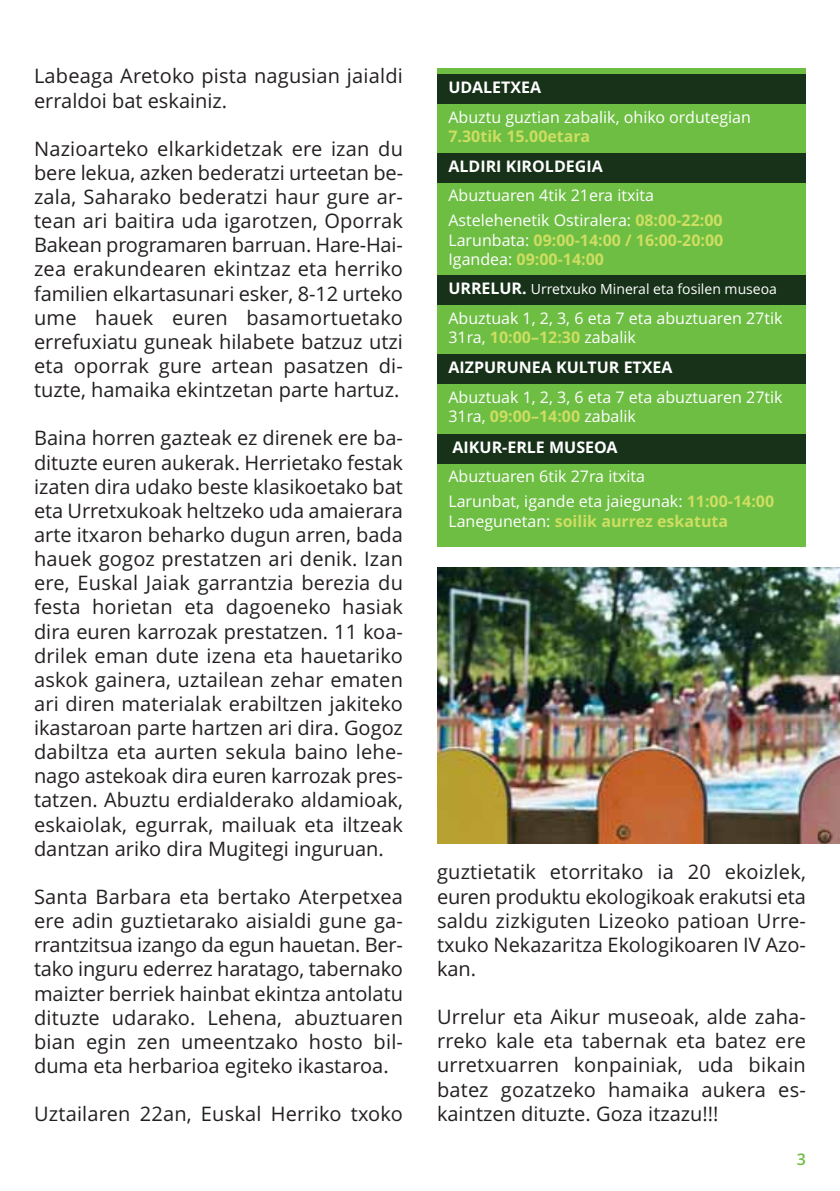
<style>
.page{position:relative;width:840px;height:1191px;background:#fff}
.page>*{position:absolute;margin:0;border:0;box-sizing:border-box;transform-origin:0 0}
.t1{font:20px/24.2px "Open Sans";color:#231f20;text-align:justify}
.t2{font:16px/25px "Open Sans";color:#fff}
.t3{font:700 16px/19.4px "Open Sans";color:#cdde61}
.t4{font:700 16px "Open Sans";color:#fff}
.t5{font:600 16px "Open Sans";color:#6ebe44}
.t6{font:14px "Open Sans";color:#fff}
.s1{font-weight:700;color:#cdde61}
.s2{font-weight:400;color:#fff}
.s3{font-weight:700;font-size:16px}
</style>
<div class="page">
<img style="left:437px;top:567px;width:402px;height:276px">
<div style="left:437px;top:68px;width:368px;height:478px;background:#6ebe44"></div>
<div style="left:437px;top:74px;width:368px;height:29px;background:#173219"></div>
<div style="left:437px;top:153px;width:368px;height:30px;background:#173219"></div>
<div style="left:437px;top:275px;width:368px;height:30px;background:#173219"></div>
<div style="left:437px;top:354px;width:368px;height:30px;background:#173219"></div>
<div style="left:437px;top:434px;width:368px;height:30px;background:#173219"></div>
<p class="t1" style="left:34px;top:66px;width:370px">Labeaga Aretoko pista nagusian jaialdi erraldoi bat eskainiz.</p>
<p class="t1" style="left:34px;top:138px;width:370px">Nazioarteko elkarkidetzak ere izan du bere lekua, azken bederatzi urteetan be&shy;zala, Saharako bederatzi haur gure ar&shy;tean ari baitira uda igaro tzen, Oporrak Bakean programaren barruan. Hare-Hai&shy;zea erakundearen ekintzaz eta herriko familien elkartasunari esker, 8-12 urteko ume hauek euren basamortuetako errefuxiatu guneak hilabete batzuz utzi eta oporrak gure artean pasatzen di&shy;tuzte, hamaika ekintzetan parte hartuz.</p>
<p class="t1" style="left:34px;top:428px;width:370px">Baina horren gazteak ez direnek ere ba&shy;dituzte euren aukerak. Herrietako festak izaten dira udako beste klasikoetako bat eta Urretxukoak heltzeko uda amaierara arte itxaron beharko dugun arren, bada hauek gogoz prestatzen ari denik. Izan ere, Euskal Jaiak garrantzia berezia du festa horietan eta dagoeneko hasiak dira euren karrozak prestatzen. 11 koa&shy;drilek eman dute izena eta hauetariko askok gainera, uztailean zehar ematen ari diren materialak erabiltzen jakiteko ikastaroan parte hartzen ari dira. Gogoz dabiltza eta aurten sekula baino lehe&shy;nago astekoak dira euren karrozak pres&shy;tatzen. Abuztu erdialderako aldamioak, eskaiolak, egurrak, mailuak eta iltzeak dantzan ariko dira Mugitegi inguruan.</p>
<p class="t1" style="left:34px;top:886px;width:370px">Santa Barbara eta bertako Aterpetxea ere adin guztietarako aisialdi gune ga&shy;rrantzitsua izango da egun hauetan. Ber&shy;tako inguru ederrez haratago, tabernako maizter berriek hainbat ekintza antolatu dituzte udarako. Lehena, abuztuaren bian egin zen umeentzako hosto bil&shy;duma eta herbarioa egiteko ikastaroa.</p>
<p class="t1" style="left:34px;top:1104px;width:370px">Uztailaren 22an, Euskal Herriko txoko</p>
<p class="t4" style="left:448px;top:81px;width:94px">UDALETXEA</p>
<p class="t2" style="left:448px;top:106px;width:304px">Abuztu guztian zabalik, ohiko ordutegian</p>
<p class="t3" style="left:448px;top:128px;width:143px">7.30tik 15.00etara</p>
<p class="t4" style="left:448px;top:160px;width:156px">ALDIRI KIROLDEGIA</p>
<p class="t2" style="left:448px;top:185px;width:276px">Abuztuaren 4tik 21era itxita<br>Astelehenetik Ostiralera: <span class="s1">08:00-22:00</span></p>
<p class="t3" style="left:448px;top:232px;width:276px"><span class="s2">Larunbata:</span> 09:00-14:00 / 16:00-20:00<br><span class="s2">Igandea:</span> 09:00-14:00</p>
<p class="t6" style="left:448px;top:283px;width:330px"><span class="s3">URRELUR.</span> Urretxuko Mineral eta fosilen museoa</p>
<p class="t2" style="left:448px;top:310px;width:335px;line-height:19.4px">Abuztuak 1, 2, 3, 6 eta 7 eta abuztuaren 27tik<br>31ra, <span class="s1">10:00–12:30</span> zabalik</p>
<p class="t4" style="left:448px;top:361px;width:225px">AIZPURUNEA KULTUR ETXEA</p>
<p class="t2" style="left:448px;top:389px;width:335px;line-height:19.4px">Abuztuak 1, 2, 3, 6 eta 7 eta abuztuaren 27tik<br>31ra, <span class="s1">09:00–14:00</span> zabalik</p>
<p class="t4" style="left:452px;top:440px;width:166px">AIKUR-ERLE MUSEOA</p>
<p class="t2" style="left:448px;top:466px;width:327px">Abuztuaren 6tik 27ra itxita<br>Larunbat, igande eta jaiegunak: <span class="s1">11:00-14:00</span></p>
<p class="t3" style="left:448px;top:513px;width:281px"><span class="s2">Lanegunetan:</span> soilik aurrez eskatuta</p>
<p class="t1" style="left:437px;top:862px;width:370px">guztietatik etorritako ia 20 ekoizlek, euren produktu ekologikoak erakutsi eta saldu zizkiguten Lizeoko patioan Urre - txuko Nekazaritza Ekologikoaren IV Azo&shy;kan.</p>
<p class="t1" style="left:437px;top:1007px;width:370px">Urrelur eta Aikur museoak, alde zaha&shy;rreko kale eta tabernak eta batez ere urretxuarren konpainiak, uda bikain batez gozatzeko hamaika aukera es&shy;kaintzen dituzte. Goza itzazu!!!</p>
<p class="t5" style="left:796px;top:1153px;width:11px">3</p>
</div>
